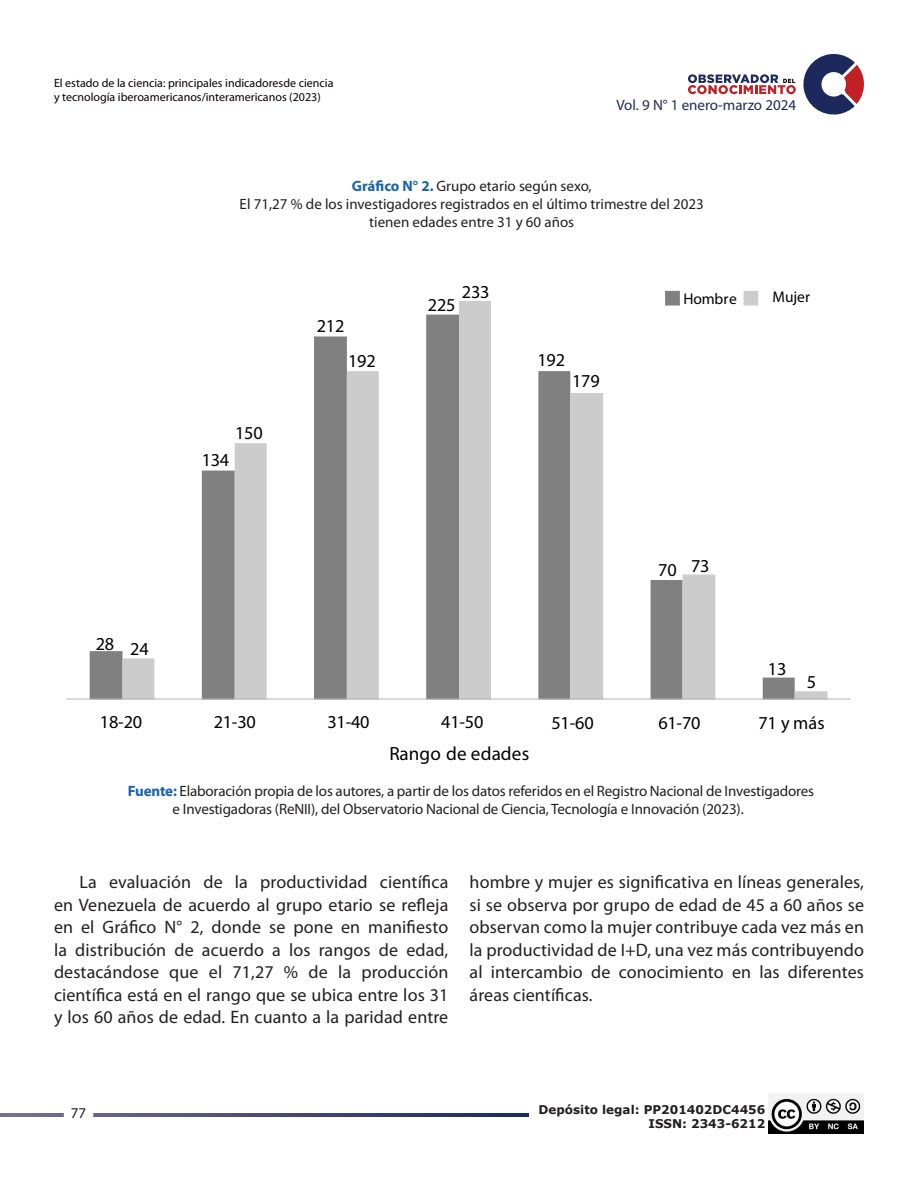
<style>
.page{position:relative;width:918px;height:1188px;background:#fff}
.page>*{position:absolute;margin:0;border:0;box-sizing:border-box;transform-origin:0 0}
.t1{font:19.2px "Myriad Pro";letter-spacing:.005em;color:#000}
.t2{font:18.3px "Myriad Pro";letter-spacing:-.015em;color:#000}
.t3{font:18px/22.5px "Myriad Pro";letter-spacing:.005em;color:#231f20;text-align:justify}
.t4{font:15.45px "Myriad Pro";letter-spacing:-.005em;color:#000}
.t5{font:15px/18px "Myriad Pro";letter-spacing:-.01em;color:#231f20}
.t6{font:15px "Myriad Pro";color:#1f2a5b}
.t7{font:12px/13.5px "Myriad Pro";color:#090003}
.t8{font:700 12px/14.4px "Verdana";color:#231f20;text-align:right}
.s1{font-weight:700;color:#1b64a9}
</style>
<div class="page">
<img style="left:768px;top:1093px;width:96px;height:41px">
<svg style="left:0;top:1114px;width:528px;height:3px"></svg>
<div style="left:64px;top:1100px;width:29px;height:30px;background:#fff;border-radius:50%"></div>
<svg style="left:688px;top:54px;width:176px;height:61px"></svg>
<svg style="left:90px;top:651px;width:33px;height:48px;background:#828282"></svg>
<svg style="left:123px;top:301px;width:705px;height:398px"></svg>
<hr style="left:66px;top:699px;width:785px;height:1px;background:#b3b3b3">
<div style="left:665px;top:291px;width:15px;height:14px;background:#808080;border:1px solid #808080"></div>
<div style="left:744px;top:291px;width:14px;height:14px;background:#ccc"></div>
<p class="t7" style="left:54px;top:76px;width:281px">El estado de la ciencia: principales indicadoresde ciencia y tecnología iberoamericanos/interamericanos (2023)</p>
<p class="t6" style="left:616px;top:95px;width:181px">Vol. 9 N° 1 enero-marzo 2024</p>
<p class="t5" style="left:352px;top:177px;width:241px"><span class="s1">Gráfico N° 2.</span> Grupo etario según sexo,</p>
<p class="t5" style="left:240px;top:195px;width:466px">El 71,27 % de los investigadores registrados en el último trimestre del 2023</p>
<p class="t5" style="left:369px;top:213px;width:206px">tienen edades entre 31 y 60 años</p>
<p class="t2" style="left:202px;top:449px;width:29px">134</p>
<p class="t2" style="left:235px;top:422px;width:29px">150</p>
<p class="t2" style="left:317px;top:315px;width:29px">212</p>
<p class="t2" style="left:348px;top:349px;width:29px">192</p>
<p class="t2" style="left:428px;top:293px;width:29px">225</p>
<p class="t2" style="left:462px;top:280px;width:29px">233</p>
<p class="t2" style="left:538px;top:348px;width:29px">192</p>
<p class="t2" style="left:572px;top:370px;width:29px">179</p>
<p class="t2" style="left:96px;top:635px;width:54px">28 24</p>
<p class="t4" style="left:684px;top:289px;width:55px">Hombre</p>
<p class="t4" style="left:772px;top:287px;width:39px">Mujer</p>
<p class="t2" style="left:658px;top:556px;width:53px">70 73</p>
<p class="t2" style="left:768px;top:658px;width:20px">13</p>
<p class="t2" style="left:807px;top:671px;width:11px">5</p>
<p class="t2" style="left:100px;top:711px;width:44px">18-20</p>
<p class="t2" style="left:214px;top:711px;width:44px">21-30</p>
<p class="t2" style="left:327px;top:711px;width:44px">31-40</p>
<p class="t2" style="left:441px;top:711px;width:44px">41-50</p>
<p class="t2" style="left:552px;top:711px;width:44px">51-60</p>
<p class="t2" style="left:658px;top:711px;width:44px">61-70</p>
<p class="t2" style="left:758px;top:711px;width:68px">71 y más</p>
<p class="t1" style="left:390px;top:742px;width:141px">Rango de edades</p>
<p class="t5" style="left:172px;top:781px;width:643px;text-indent:-45px"><span class="s1">Fuente:</span> Elaboración propia de los autores, a partir de los datos referidos en el Registro Nacional de Investigadores e Investigadoras (ReNII), del Observatorio Nacional de Ciencia, Tecnología e Innovación (2023).</p>
<p class="t3" style="left:54px;top:871px;width:396px;text-indent:26px">La evaluación de la productividad científica en Venezuela de acuerdo al grupo etario se refleja en el Gráfico N° 2, donde se pone en manifiesto la distribución de acuerdo a los rangos de edad, destacándose que el 71,27 % de la producción científica está en el rango que se ubica entre los 31 y los 60 años de edad. En cuanto a la paridad entre</p>
<p class="t3" style="left:470px;top:871px;width:396px">hombre y mujer es significativa en líneas generales, si se observa por grupo de edad de 45 a 60 años se observan como la mujer contribuye cada vez más en la productividad de I+D, una vez más contribuyendo al intercambio de conocimiento en las diferentes áreas científicas.</p>
<p class="t5" style="left:71px;top:1104px;width:17px">77</p>
<p class="t8" style="left:539px;top:1102px;width:228px">Depósito legal: PP201402DC4456<br>ISSN: 2343-6212</p>
</div>
